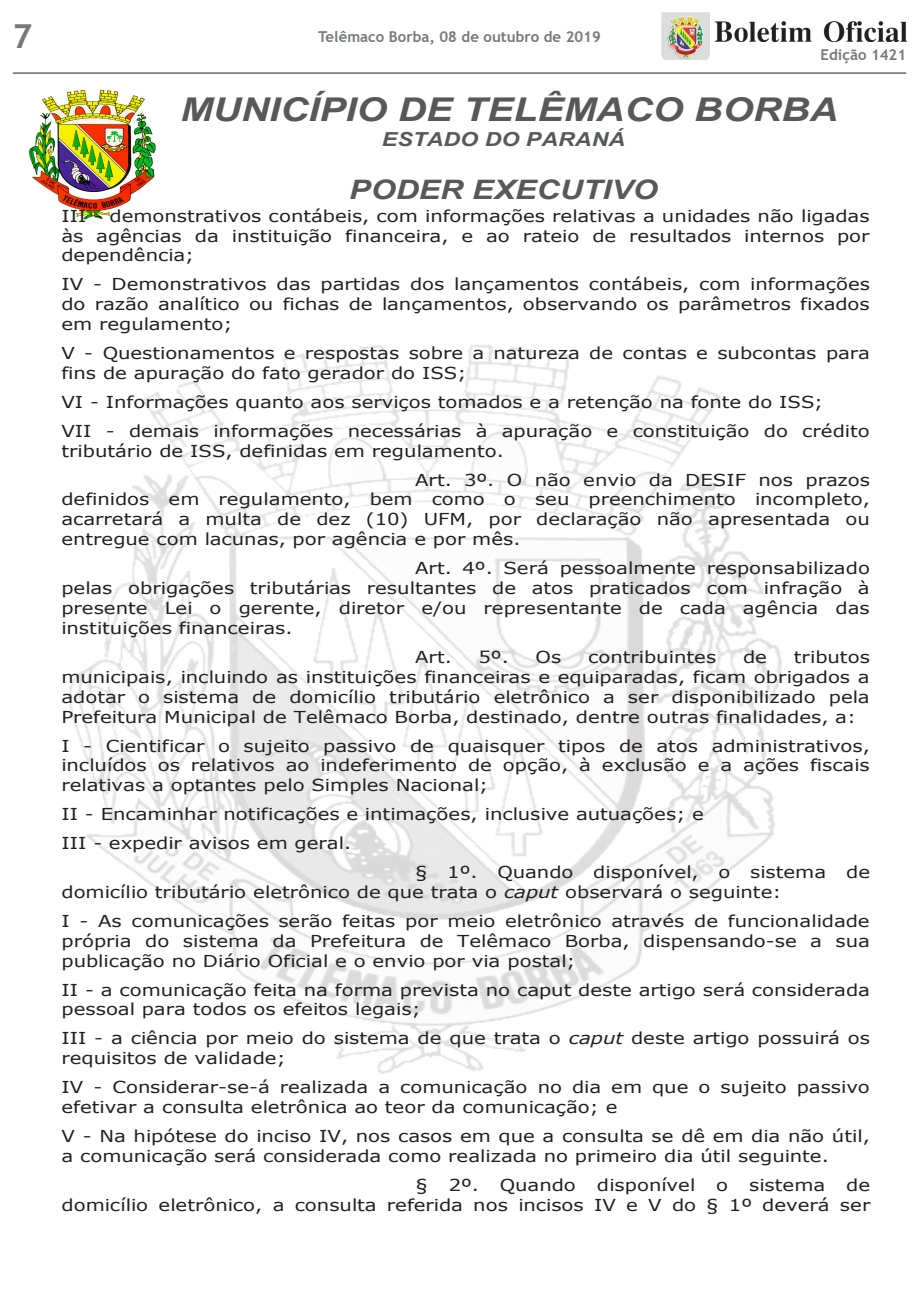
<style>
.page{position:relative;width:919px;height:1289px;background:#fff}
.page>*{position:absolute;margin:0;border:0;box-sizing:border-box;transform-origin:0 0}
.t1{font:700 33px "Trebuchet MS";color:#76787b}
.t2{font:italic 700 32.7px "Arial";color:#57585a;scale:1.2 1}
.t3{font:italic 700 26.85px "Arial";color:#57585a;scale:1.2 1}
.t4{font:italic 700 19.35px "Arial";color:#57585a;scale:1.2 1}
.t5{font:16.5px/20px "Verdana";letter-spacing:-.005em;color:#231f20;scale:1.2 1}
.t6{font:700 15px "Trebuchet MS";color:#76787b}
.s1{font-style:italic}
</style>
<div class="page">
<img style="left:662px;top:13px;width:47px;height:47px">
<img style="left:714px;top:21px;width:192px;height:21px">
<hr style="left:13px;top:73px;width:893px;height:1px;background:#231f20">
<img style="left:29px;top:89px;width:127px;height:131px">
<img style="left:68px;top:345px;width:714px;height:729px">
<h1 class="t1" style="left:13px;top:16px;width:21px">7</h1>
<p class="t6" style="left:318px;top:27px;width:284px">Telêmaco Borba, 08 de outubro de 2019</p>
<p class="t6" style="left:820px;top:45px;width:87px">Edição 1421</p>
<p class="t2" style="left:180px;top:88px;width:549px">MUNICÍPIO DE TELÊMACO BORBA</p>
<p class="t4" style="left:382px;top:126px;width:204px">ESTADO DO PARANÁ</p>
<p class="t3" style="left:349px;top:172px;width:259px">PODER EXECUTIVO</p>
<p class="t5" style="left:61px;top:205px;width:675px;text-align:justify">III - demonstrativos contábeis, com informações relativas a unidades não ligadas às agências da instituição financeira, e ao rateio de resultados internos por dependência;</p>
<p class="t5" style="left:61px;top:274px;width:675px;text-align:justify">IV - Demonstrativos das partidas dos lançamentos contábeis, com informações do razão analítico ou fichas de lançamentos, observando os parâmetros fixados em regulamento;</p>
<p class="t5" style="left:61px;top:343px;width:675px">V - Questionamentos e respostas sobre a natureza de contas e subcontas para fins de apuração do fato gerador do ISS;</p>
<p class="t5" style="left:61px;top:387px;width:675px;line-height:28.8px">VI - Informações quanto aos serviços tomados e a retenção na fonte do ISS;<br>VII - demais informações necessárias à apuração e constituição do crédito</p>
<p class="t5" style="left:415px;top:436px;width:380px;line-height:29px;text-indent:-354px">tributário de ISS, definidas em regulamento.<br>Art. 3º. O não envio da DESIF nos prazos</p>
<p class="t5" style="left:61px;top:489px;width:675px;text-align:justify">definidos em regulamento, bem como o seu preenchimento incompleto, acarretará a multa de dez (10) UFM, por declaração não apresentada ou entregue com lacunas, por agência e por mês.</p>
<p class="t5" style="left:61px;top:558px;width:675px;text-align:justify;text-indent:354px">Art. 4º. Será pessoalmente responsabilizado pelas obrigações tributárias resultantes de atos praticados com infração à presente Lei o gerente, diretor e/ou representante de cada agência das instituições financeiras.</p>
<p class="t5" style="left:415px;top:646px;width:32px">Art.</p>
<p class="t5" style="left:478px;top:646px;width:70px">5º. Os</p>
<p class="t5" style="left:588px;top:646px;width:108px">contribuintes</p>
<p class="t5" style="left:743px;top:646px;width:21px">de</p>
<p class="t5" style="left:61px;top:646px;width:675px;text-align:justify;text-indent:732px">tributos municipais, incluindo as instituições financeiras e equiparadas, ficam obrigados a adotar o sistema de domicílio tributário eletrônico a ser disponibilizado pela Prefeitura Municipal de Telêmaco Borba, destinado, dentre outras finalidades, a:</p>
<p class="t5" style="left:61px;top:735px;width:675px;text-align:justify">I - Cientificar o sujeito passivo de quaisquer tipos de atos administrativos, incluídos os relativos ao indeferimento de opção, à exclusão e a ações fiscais relativas a optantes pelo Simples Nacional;</p>
<p class="t5" style="left:61px;top:804px;width:537px">II - Encaminhar notificações e intimações, inclusive autuações; e</p>
<p class="t5" style="left:61px;top:832px;width:243px">III - expedir avisos em geral.</p>
<p class="t5" style="left:415px;top:861px;width:380px">§ 1º. Quando disponível, o sistema de</p>
<p class="t5" style="left:61px;top:877px;width:675px;line-height:28.8px">domicílio tributário eletrônico de que trata o <span class="s1">caput</span> observará o seguinte:<br>I - As comunicações serão feitas por meio eletrônico através de funcionalidade</p>
<p class="t5" style="left:61px;top:930px;width:675px">própria do sistema da Prefeitura de Telêmaco Borba, dispensando-se a sua publicação no Diário Oficial e o envio por via postal;</p>
<p class="t5" style="left:61px;top:979px;width:675px">II - a comunicação feita na forma prevista no caput deste artigo será considerada pessoal para todos os efeitos legais;</p>
<p class="t5" style="left:61px;top:1027px;width:675px">III - a ciência por meio do sistema de que trata o <span class="s1">caput</span> deste artigo possuirá os requisitos de validade;</p>
<p class="t5" style="left:61px;top:1076px;width:675px">IV - Considerar-se-á realizada a comunicação no dia em que o sujeito passivo efetivar a consulta eletrônica ao teor da comunicação; e</p>
<p class="t5" style="left:62px;top:1125px;width:675px">V - Na hipótese do inciso IV, nos casos em que a consulta se dê em dia não útil, a comunicação será considerada como realizada no primeiro dia útil seguinte.</p>
<p class="t5" style="left:415px;top:1174px;width:12px">§</p>
<p class="t5" style="left:448px;top:1174px;width:107px">2º. Quando</p>
<p class="t5" style="left:597px;top:1174px;width:84px">disponível</p>
<p class="t5" style="left:716px;top:1174px;width:11px">o</p>
<p class="t5" style="left:749px;top:1174px;width:65px">sistema</p>
<p class="t5" style="left:62px;top:1174px;width:675px;text-align:right">de<br>domicílio eletrônico, a consulta referida nos incisos IV e V do § 1º deverá ser</p>
</div>
